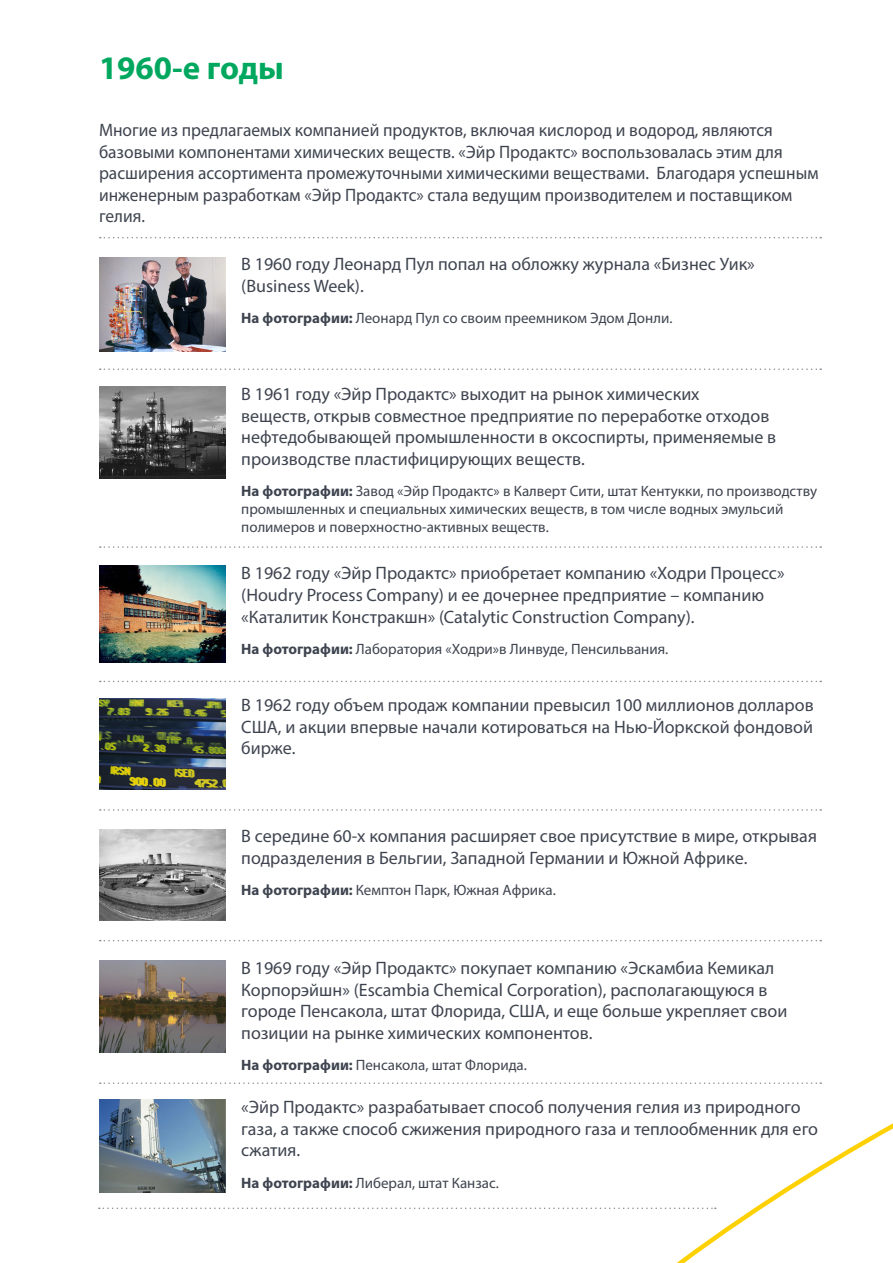
<style>
.page{position:relative;width:893px;height:1263px;background:#fff}
.page>*{position:absolute;margin:0;border:0;box-sizing:border-box;transform-origin:0 0}
.t1{font:700 33px "Myriad Pro";color:#00a85f}
.t2{font:18px/21.6px "Myriad Pro";color:#3e444f}
.t3{font:15px/18px "Myriad Pro";color:#3e444f}
.s1{font-weight:700}
</style>
<div class="page">
<svg style="left:653px;top:809px;width:240px;height:454px"></svg>
<svg style="left:100px;top:237px;width:721px;height:1px"></svg>
<svg style="left:100px;top:368px;width:721px;height:2px"></svg>
<svg style="left:100px;top:546px;width:721px;height:2px"></svg>
<svg style="left:100px;top:681px;width:721px;height:1px"></svg>
<svg style="left:100px;top:809px;width:721px;height:2px"></svg>
<svg style="left:100px;top:940px;width:721px;height:1px"></svg>
<svg style="left:100px;top:1082px;width:721px;height:2px"></svg>
<img style="left:99px;top:258px;width:127px;height:94px">
<img style="left:99px;top:566px;width:127px;height:97px">
<img style="left:99px;top:699px;width:127px;height:91px">
<img style="left:99px;top:829px;width:127px;height:91px">
<img style="left:99px;top:960px;width:127px;height:93px">
<img style="left:99px;top:1099px;width:127px;height:94px">
<svg style="left:99px;top:1207px;width:617px;height:2px"></svg>
<img style="left:99px;top:387px;width:127px;height:91px">
<h1 class="t1" style="left:99px;top:46px;width:186px">1960-е годы</h1>
<p class="t2" style="left:99px;top:119px;width:721px">Многие из предлагаемых компанией продуктов, включая кислород и водород, являются базовыми компонентами химических веществ. «Эйр Продактс» воспользовалась этим для расширения ассортимента промежуточными химическими веществами. Благодаря успешным инженерным разработкам «Эйр Продактс» стала ведущим производителем и поставщиком гелия.</p>
<p class="t2" style="left:241px;top:253px;width:515px">В 1960 году Леонард Пул попал на обложку журнала «Бизнес Уик» (Business Week).</p>
<p class="t3" style="left:241px;top:309px;width:433px"><span class="s1">На фотографии:</span> Леонард Пул со своим преемником Эдом Донли.</p>
<p class="t2" style="left:241px;top:383px;width:537px">В 1961 году «Эйр Продактс» выходит на рынок химических<br>веществ, открыв совместное предприятие по переработке отходов нефтедобывающей промышленности в оксоспирты, применяемые в производстве пластифицирующих веществ.</p>
<p class="t3" style="left:241px;top:482px;width:577px"><span class="s1">На фотографии:</span> Завод «Эйр Продактс» в Калверт Сити, штат Кентукки, по производству промышленных и специальных химических веществ, в том числе водных эмульсий полимеров и поверхностно-активных веществ.</p>
<p class="t2" style="left:241px;top:562px;width:545px">В 1962 году «Эйр Продактс» приобретает компанию «Ходри Процесс» (Houdry Process Company) и ее дочернее предприятие – компанию «Каталитик Констракшн» (Catalytic Construction Company).</p>
<p class="t3" style="left:241px;top:640px;width:429px"><span class="s1">На фотографии:</span> Лаборатория «Ходри»в Линвуде, Пенсильвания.</p>
<p class="t2" style="left:241px;top:694px;width:574px;text-align:justify">В 1962 году объем продаж компании превысил 100 миллионов долларов США, и акции впервые начали котироваться на Нью-Йоркской фондовой бирже.</p>
<p class="t2" style="left:241px;top:825px;width:577px">В середине 60-х компания расширяет свое присутствие в мире, открывая подразделения в Бельгии, Западной Германии и Южной Африке.</p>
<p class="t3" style="left:241px;top:881px;width:316px"><span class="s1">На фотографии:</span> Кемптон Парк, Южная Африка.</p>
<p class="t2" style="left:241px;top:957px;width:548px">В 1969 году «Эйр Продактс» покупает компанию «Эскамбиа Кемикал Корпорэйшн» (Escambia Chemical Corporation), располагающуюся в городе Пенсакола, штат Флорида, США, и еще больше укрепляет свои позиции на рынке химических компонентов.</p>
<p class="t3" style="left:241px;top:1056px;width:287px"><span class="s1">На фотографии:</span> Пенсакола, штат Флорида.</p>
<p class="t2" style="left:241px;top:1096px;width:578px">«Эйр Продактс» разрабатывает способ получения гелия из природного газа, а также способ сжижения природного газа и теплообменник для его сжатия.</p>
<p class="t3" style="left:241px;top:1174px;width:259px"><span class="s1">На фотографии:</span> Либерал, штат Канзас.</p>
</div>
